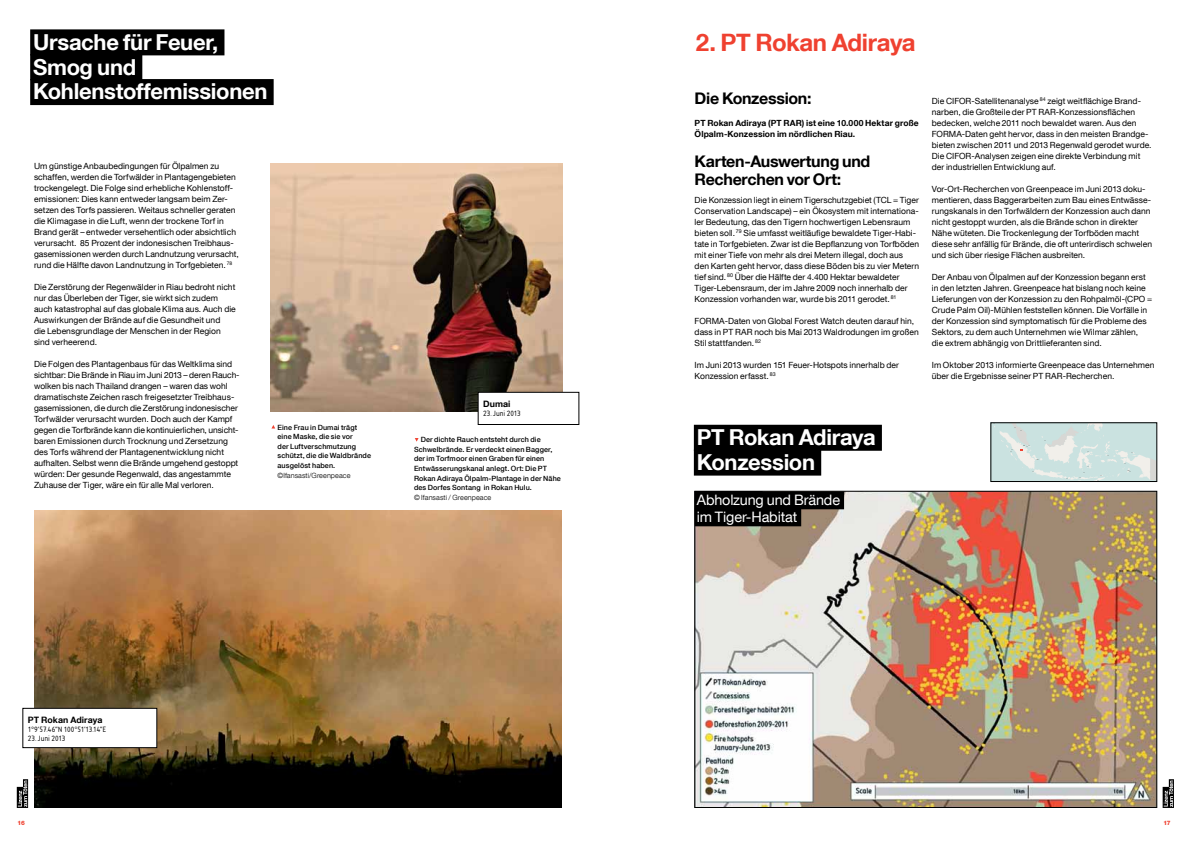
<style>
.page{position:relative;width:1191px;height:842px;background:#fff}
.page>*{position:absolute;margin:0;border:0;box-sizing:border-box;transform-origin:0 0}
.t1{font:700 24px "Helvetica Neue LT Com";letter-spacing:-.02em;color:#ef4130}
.t2{font:700 22px/24.8px "Helvetica Neue LT Com";letter-spacing:-.015em;color:#fff}
.t3{font:700 16px/18px "Helvetica Neue LT Com";letter-spacing:-.02em;color:#000}
.t4{font:14.4px/17px "Helvetica Neue LT Com";letter-spacing:-.01em;color:#fff}
.t5{font:700 8.8px "Helvetica Neue LT Com";letter-spacing:.005em;color:#000}
.t6{font:8.5px/11px "Helvetica Neue LT Com";letter-spacing:.005em;color:#000}
.t7{font:700 8.5px/11px "Helvetica Neue LT Com";letter-spacing:.01em;color:#000}
.t8{font:8px "Isonorm BEFOP";letter-spacing:-.025em;color:#000}
.t9{font:8px "Isonorm BEFOP";letter-spacing:-.005em;color:#000}
.t10{font:500 7.2px/9.6px "Helvetica Neue LT Com";letter-spacing:.015em;color:#000}
.t11{font:300 7.2px "Helvetica Neue LT Com";letter-spacing:.015em;color:#000}
.t12{font:800 6px "Helvetica Neue";color:#ef4130}
</style>
<div class="page">
<svg style="left:17px;top:779px;width:11px;height:29px"></svg>
<svg style="left:1162px;top:779px;width:12px;height:29px"></svg>
<div style="left:30px;top:29px;width:194px;height:26px;background:#000"></div>
<div style="left:30px;top:54px;width:112px;height:26px;background:#000"></div>
<div style="left:30px;top:79px;width:244px;height:26px;background:#000"></div>
<img style="left:271px;top:163px;width:291px;height:249px">
<svg style="left:271px;top:425px;width:5px;height:4px"></svg>
<img style="left:34px;top:511px;width:527px;height:297px">
<img style="left:696px;top:493px;width:459px;height:313px">
<div style="left:478px;top:392px;width:101px;height:32px;background:#fff"></div>
<div style="left:478px;top:392px;width:101px;height:33px;border:1px solid #000"></div>
<div style="left:23px;top:708px;width:134px;height:40px;background:#fff"></div>
<div style="left:23px;top:708px;width:134px;height:40px;border:1px solid #000"></div>
<div style="left:694px;top:425px;width:188px;height:26px;background:#000"></div>
<div style="left:694px;top:450px;width:127px;height:26px;background:#000"></div>
<svg style="left:993px;top:423px;width:164px;height:59px;background:#cddedc"></svg>
<div style="left:695px;top:491px;width:149px;height:18px;background:#000"></div>
<div style="left:695px;top:508px;width:106px;height:18px;background:#000"></div>
<h2 class="t2" style="left:33px;top:29px;width:236px">Ursache für Feuer,<br>Smog und<br>Kohlenstoffemissionen</h2>
<p class="t6" style="left:34px;top:160px;width:206px">Um günstige Anbaubedingungen für Ölpalmen zu schaffen, werden die Torfwälder in Plantagengebieten trockengelegt. Die Folge sind erhebliche Kohlenstoff&shy;emissionen: Dies kann entweder langsam beim Zer-- setzen des Torfs passieren. Weitaus schneller geraten die Klimagase in die Luft, wenn der trockene Torf in Brand gerät – entweder versehentlich oder absichtlich verursacht. 85 Prozent der indonesischen Treibhaus&shy;gasemissionen werden durch Landnutzung verursacht, rund die Hälfte davon Landnutzung in Torfgebieten. <sup>78</sup></p>
<p class="t6" style="left:34px;top:281px;width:203px">Die Zerstörung der Regenwälder in Riau bedroht nicht nur das Überleben der Tiger, sie wirkt sich zudem auch katastrophal auf das globale Klima aus. Auch die Auswirkungen der Brände auf die Gesundheit und<br>die Lebensgrundlage der Menschen in der Region sind verheerend.</p>
<p class="t6" style="left:34px;top:358px;width:206px">Die Folgen des Plantagenbaus für das Weltklima sind sichtbar: Die Brände in Riau im Juni 2013 – deren Rauch&shy;wolken bis nach Thailand drangen – waren das wohl dramatischste Zeichen rasch freigesetzter Treibhaus&shy;gasemissionen, die durch die Zerstörung indonesischer Torfwälder verursacht wurden. Doch auch der Kampf gegen die Torfbrände kann die kontinuierlichen, unsicht-- baren Emissionen durch Trocknung und Zersetzung des Torfs während der Plantagenentwicklung nicht aufhalten. Selbst wenn die Brände umgehend gestoppt würden: Der gesunde Regenwald, das angestammte Zuhause der Tiger, wäre ein für alle Mal verloren.</p>
<p class="t10" style="left:277px;top:422px;width:95px">Eine Frau in Dumai trägt eine Maske, die sie vor<br>der Luftverschmutzung schützt, die die Waldbrände ausgelöst haben.</p>
<p class="t11" style="left:277px;top:470px;width:74px">©Ifansasti/Greenpeace</p>
<p class="t5" style="left:483px;top:398px;width:29px">Dumai</p>
<p class="t9" style="left:483px;top:409px;width:39px">23. Juni 2013</p>
<h1 class="t1" style="left:695px;top:27px;width:221px">2. PT Rokan Adiraya</h1>
<h3 class="t3" style="left:694px;top:89px;width:118px">Die Konzession:</h3>
<p class="t7" style="left:694px;top:117px;width:226px">PT Rokan Adiraya (PT RAR) ist eine 10.000 Hektar große<br>Ölpalm-Konzession im nördlichen Riau.</p>
<h3 class="t3" style="left:694px;top:152px;width:177px">Karten-Auswertung und<br>Recherchen vor Ort:</h3>
<p class="t6" style="left:694px;top:194px;width:226px">Die Konzession liegt in einem Tigerschutzgebiet (TCL = Tiger Conservation Landscape) – ein Ökosystem mit internationa&shy;ler Bedeutung, das den Tigern hochwertigen Lebensraum bieten soll. <sup>79</sup> Sie umfasst weitläufige bewaldete Tiger-Habi&shy;tate in Torfgebieten. Zwar ist die Bepflanzung von Torfböden mit einer Tiefe von mehr als drei Metern illegal, doch aus den Karten geht hervor, dass diese Böden bis zu vier Metern tief sind. <sup>80</sup> Über die Hälfte der 4.400 Hektar bewaldeter Tiger-Lebensraum, der im Jahre 2009 noch innerhalb der Konzession vorhanden war, wurde bis 2011 gerodet. <sup>81</sup></p>
<p class="t6" style="left:694px;top:315px;width:226px">FORMA-Daten von Global Forest Watch deuten darauf hin, dass in PT RAR noch bis Mai 2013 Waldrodungen im großen<br>Stil stattfanden. <sup>82</sup></p>
<p class="t6" style="left:694px;top:359px;width:206px">Im Juni 2013 wurden 151 Feuer-Hotspots innerhalb der<br>Konzession erfasst. <sup>83</sup></p>
<h2 class="t2" style="left:696px;top:424px;width:181px">PT Rokan Adiraya<br>Konzession</h2>
<p class="t10" style="left:414px;top:435px;width:148px;text-indent:7px">Der dichte Rauch entsteht durch die Schwelbrände. Er verdeckt einen Bagger, der im Torfmoor einen Graben für einen Entwässerungskanal anlegt. Ort: Die PT Rokan Adiraya Ölpalm-Plantage in der Nähe des Dorfes Sontang in Rokan Hulu.</p>
<p class="t11" style="left:414px;top:493px;width:79px">© Ifansasti / Greenpeace</p>
<h3 class="t4" style="left:696px;top:491px;width:145px">Abholzung und Brände im Tiger-Habitat</h3>
<p class="t6" style="left:931px;top:95px;width:221px">Die CIFOR-Satellitenanalyse <sup>84</sup> zeigt weitflächige Brand&shy;narben, die Großteile der PT RAR-Konzessionsflächen bedecken, welche 2011 noch bewaldet waren. Aus den FORMA-Daten geht hervor, dass in den meisten Brandge&shy;bieten zwischen 2011 und 2013 Regenwald gerodet wurde.<br>Die CIFOR-Analysen zeigen eine direkte Verbindung mit der industriellen Entwicklung auf.</p>
<p class="t6" style="left:931px;top:183px;width:222px">Vor-Ort-Recherchen von Greenpeace im Juni 2013 doku&shy;mentieren, dass Baggerarbeiten zum Bau eines Entwässe&shy;rungskanals in den Torfwäldern der Konzession auch dann nicht gestoppt wurden, als die Brände schon in direkter Nähe wüteten. Die Trockenlegung der Torfböden macht diese sehr anfällig für Brände, die oft unterirdisch schwelen und sich über riesige Flächen ausbreiten.</p>
<p class="t6" style="left:931px;top:271px;width:222px">Der Anbau von Ölpalmen auf der Konzession begann erst in den letzten Jahren. Greenpeace hat bislang noch keine Lieferungen von der Konzession zu den Rohpalmöl-(CPO = Crude Palm Oil)-Mühlen feststellen können. Die Vorfälle in der Konzession sind symptomatisch für die Probleme des Sektors, zu dem auch Unternehmen wie Wilmar zählen,<br>die extrem abhängig von Drittlieferanten sind.</p>
<p class="t6" style="left:931px;top:359px;width:224px">Im Oktober 2013 informierte Greenpeace das Unternehmen über die Ergebnisse seiner PT RAR-Recherchen.</p>
<p class="t5" style="left:28px;top:714px;width:76px">PT Rokan Adiraya</p>
<p class="t8" style="left:28px;top:725px;width:80px">1°9’57.46”N 100°51’13.14”E</p>
<p class="t9" style="left:28px;top:734px;width:39px">23. Juni 2013</p>
<p class="t12" style="left:17px;top:819px;width:9px">16</p>
<p class="t12" style="left:1163px;top:819px;width:9px">17</p>
</div>
